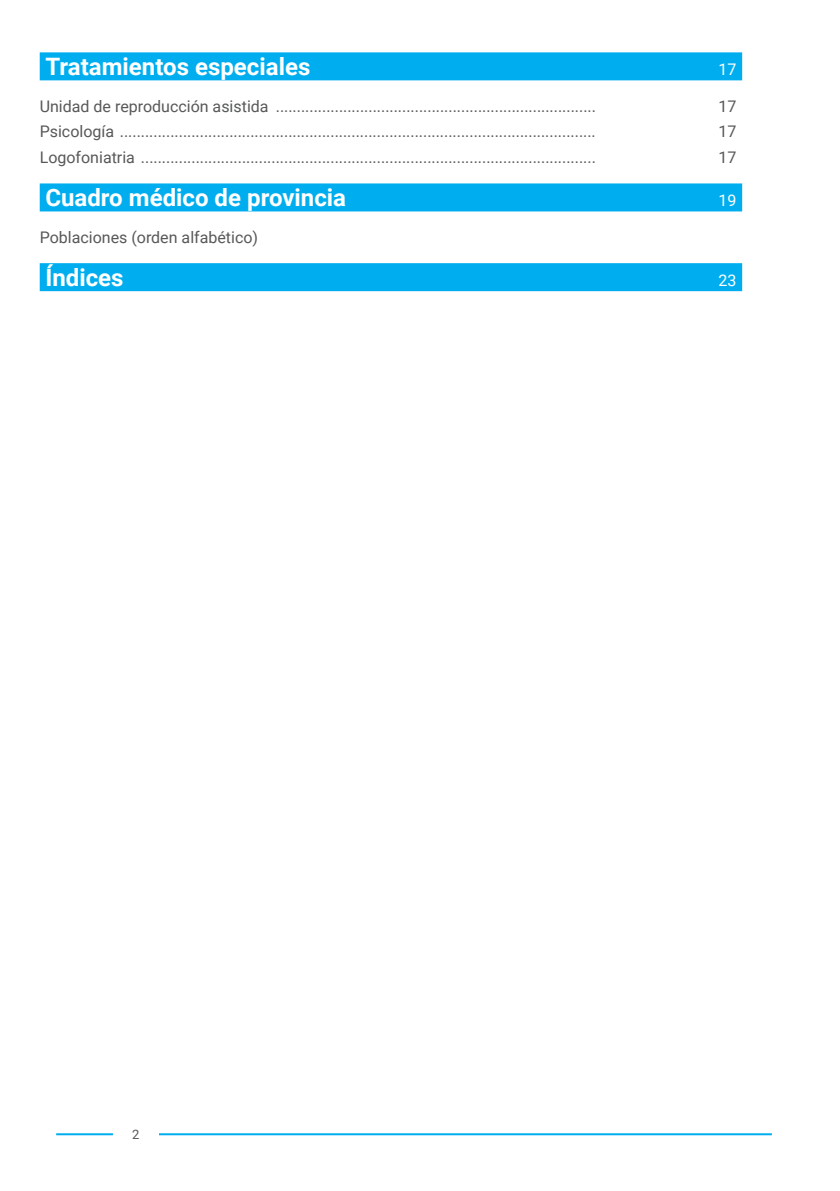
<style>
.page{position:relative;width:840px;height:1191px;background:#fff}
.page>*{position:absolute;margin:0;border:0;box-sizing:border-box;transform-origin:0 0}
.Indice_-_resaltado{font:700 24px "Roboto";color:#fff}
.Indice_-_general{font:16px "Roboto";color:#57585a}
.Indice_-_resaltado-2{font:16px "Roboto";color:#fff}
.t1{font:13px "Roboto";color:#57585a}
</style>
<div class="page">
<hr style="left:159px;top:1133px;width:612px;height:2px;background:#00aeef">
<hr style="left:56px;top:1133px;width:57px;height:2px;background:#00aeef">
<div style="left:40px;top:52px;width:701px;height:28px;background:#00aeef"></div>
<div style="left:40px;top:183px;width:701px;height:28px;background:#00aeef"></div>
<div style="left:40px;top:263px;width:701px;height:28px;background:#00aeef"></div>
<p class="Indice_-_resaltado" style="left:45px;top:49px;width:266px">Tratamientos especiales</p>
<p class="Indice_-_resaltado-2" style="left:718px;top:58px;width:19px">17</p>
<p class="Indice_-_general" style="left:40px;top:95px;width:557px">Unidad de reproducción asistida ............................................................................</p>
<p class="Indice_-_general" style="left:718px;top:95px;width:19px">17</p>
<p class="Indice_-_general" style="left:40px;top:120px;width:557px">Psicología .................................................................................................................</p>
<p class="Indice_-_general" style="left:718px;top:120px;width:19px">17</p>
<p class="Indice_-_general" style="left:40px;top:146px;width:557px">Logofoniatria ............................................................................................................</p>
<p class="Indice_-_general" style="left:718px;top:146px;width:19px">17</p>
<p class="Indice_-_resaltado" style="left:45px;top:180px;width:302px">Cuadro médico de provincia</p>
<p class="Indice_-_resaltado-2" style="left:718px;top:189px;width:19px">19</p>
<p class="Indice_-_general" style="left:40px;top:226px;width:220px">Poblaciones (orden alfabético)</p>
<p class="Indice_-_resaltado" style="left:45px;top:260px;width:80px">Índices</p>
<p class="Indice_-_resaltado-2" style="left:718px;top:269px;width:19px">23</p>
<p class="t1" style="left:132px;top:1124px;width:9px">2</p>
</div>
